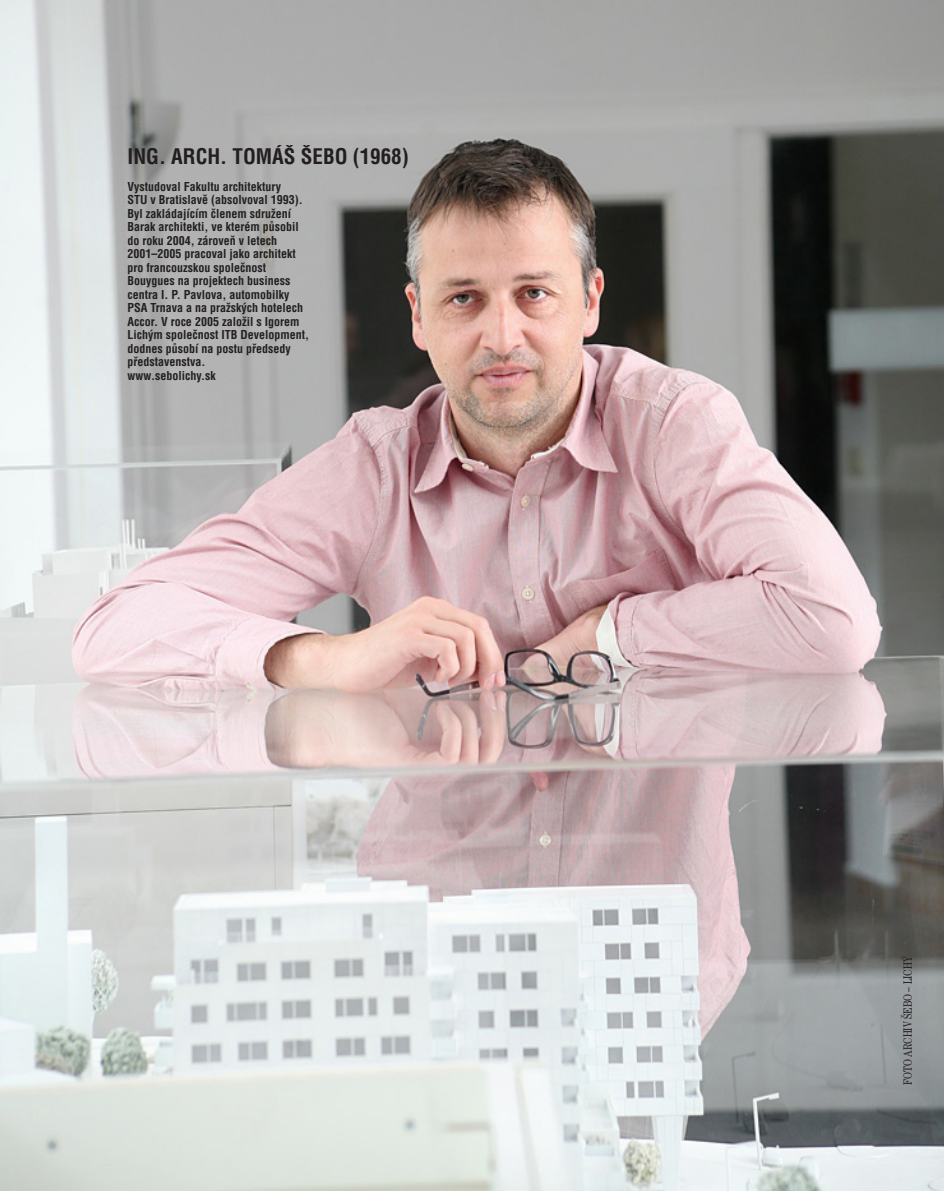
<style>
.page{position:relative;width:944px;height:1191px;background:#fff}
.page>*{position:absolute;margin:0;border:0;box-sizing:border-box;transform-origin:0 0}
.box_titulek{font:700 condensed 21px "Helvetica OT";color:#231f20}
.popisek{font:700 condensed 12px/13.5px "Helvetica OT";color:#231f20}
.kredit{font:12px "ITC Century OT";color:#231f20;scale:.8 1}
</style>
<div class="page">
<img style="left:0;top:0;width:944px;height:1191px">
<p class="box_titulek" style="left:128px;top:144px;width:283px">ING. ARCH. TOMÁŠ ŠEBO (1968)</p>
<p class="popisek" style="left:128px;top:180px;width:183px">Vystudoval Fakultu architektury<br>STU v Bratislavě (absolvoval 1993).<br>Byl zakládajícím členem sdružení<br>Barak architekti, ve kterém působil do roku 2004, zároveň v letech<br>2001–2005 pracoval jako architekt pro francouzskou společnost<br>Bouygues na projektech business centra I. P. Pavlova, automobilky<br>PSA Trnava a na pražských hotelech<br>Accor. V roce 2005 založil s Igorem<br>Lichým společnost ITB Development, dodnes působí na postu předsedy představenstva.</p>
<p class="popisek" style="left:128px;top:369px;width:90px">www.sebolichy.sk</p>
<p class="kredit" style="left:901px;top:1084px;width:162px;rotate:-90deg">FOTO ARCHIV ŠEBO – LICHÝ</p>
</div>
